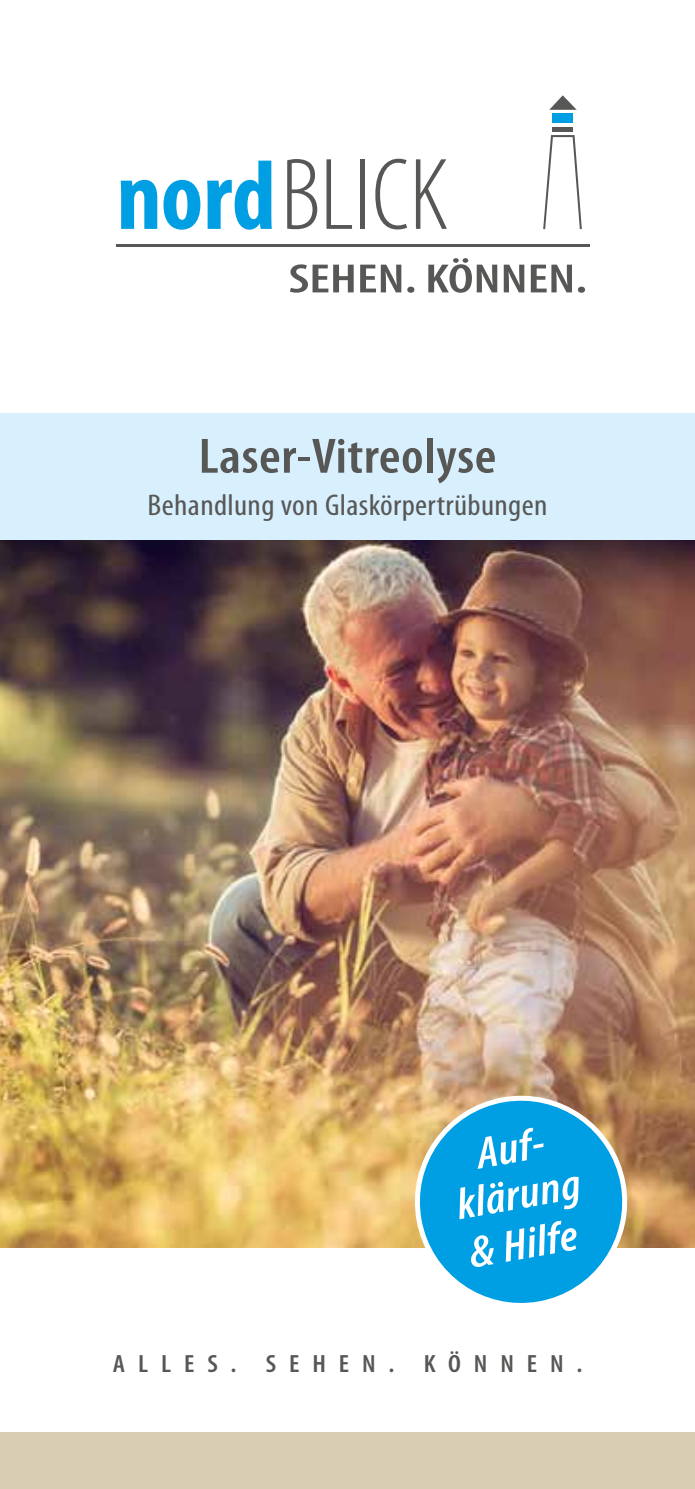
<style>
.page{position:relative;width:695px;height:1489px;background:#fff}
.page>*{position:absolute;margin:0;border:0;box-sizing:border-box;transform-origin:0 0}
.t1{font:600 condensed 50px "Myriad Pro";letter-spacing:.01em;color:#575756;scale:1.1 1}
.t2{font:italic 600 condensed 44.5px/48.2px "Myriad Pro";color:#fff;text-align:center;scale:1.1 1}
.t3{font:condensed 30px "Myriad Pro";letter-spacing:.01em;color:#575756;scale:1.1 1}
.t4{font:600 condensed 25px "Myriad Pro";letter-spacing:.47em;color:#575756;scale:1.1 1}
</style>
<div class="page">
<hr style="left:116px;top:245px;width:473px;height:2px;background:#575756">
<svg style="left:543px;top:135px;width:38px;height:94px"></svg>
<svg style="left:549px;top:95px;width:27px;height:15px"></svg>
<div style="left:552px;top:113px;width:20px;height:10px;background:#009fe3"></div>
<hr style="left:552px;top:127px;width:20px;height:4px;background:#575756">
<svg style="left:121px;top:180px;width:36px;height:49px"></svg>
<svg style="left:163px;top:180px;width:37px;height:50px"></svg>
<svg style="left:207px;top:161px;width:65px;height:69px"></svg>
<svg style="left:287px;top:159px;width:30px;height:70px"></svg>
<svg style="left:326px;top:159px;width:26px;height:70px"></svg>
<div style="left:360px;top:159px;width:5px;height:70px;background:#575756"></div>
<svg style="left:375px;top:159px;width:32px;height:70px"></svg>
<svg style="left:416px;top:159px;width:31px;height:70px"></svg>
<svg style="left:290px;top:264px;width:63px;height:29px"></svg>
<svg style="left:360px;top:264px;width:41px;height:28px"></svg>
<div style="left:407px;top:286px;width:7px;height:7px;background:#575756;border-radius:50%"></div>
<svg style="left:428px;top:258px;width:69px;height:35px"></svg>
<svg style="left:503px;top:265px;width:21px;height:27px"></svg>
<svg style="left:530px;top:264px;width:42px;height:28px"></svg>
<svg style="left:577px;top:286px;width:8px;height:7px"></svg>
<img style="left:0;top:539px;width:694px;height:708px">
<svg style="left:409px;top:1089px;width:224px;height:214px;background:#4aadd1"></svg>
<div style="left:0;top:413px;width:694px;height:126px;background:#d8effd"></div>
<div style="left:0;top:1432px;width:694px;height:56px;background:#d8ceb4"></div>
<h1 class="t1" style="left:198px;top:425px;width:272px">Laser-Vitreolyse</h1>
<p class="t3" style="left:148px;top:487px;width:365px">Behandlung von Glaskörpertrübungen</p>
<h2 class="t2" style="left:444px;top:1134px;width:115px;rotate:-10deg">Auf&shy;klärung &amp; Hilfe</h2>
<p class="t4" style="left:113px;top:1348px;width:428px">ALLES. SEHEN. KÖNNEN.</p>
</div>
